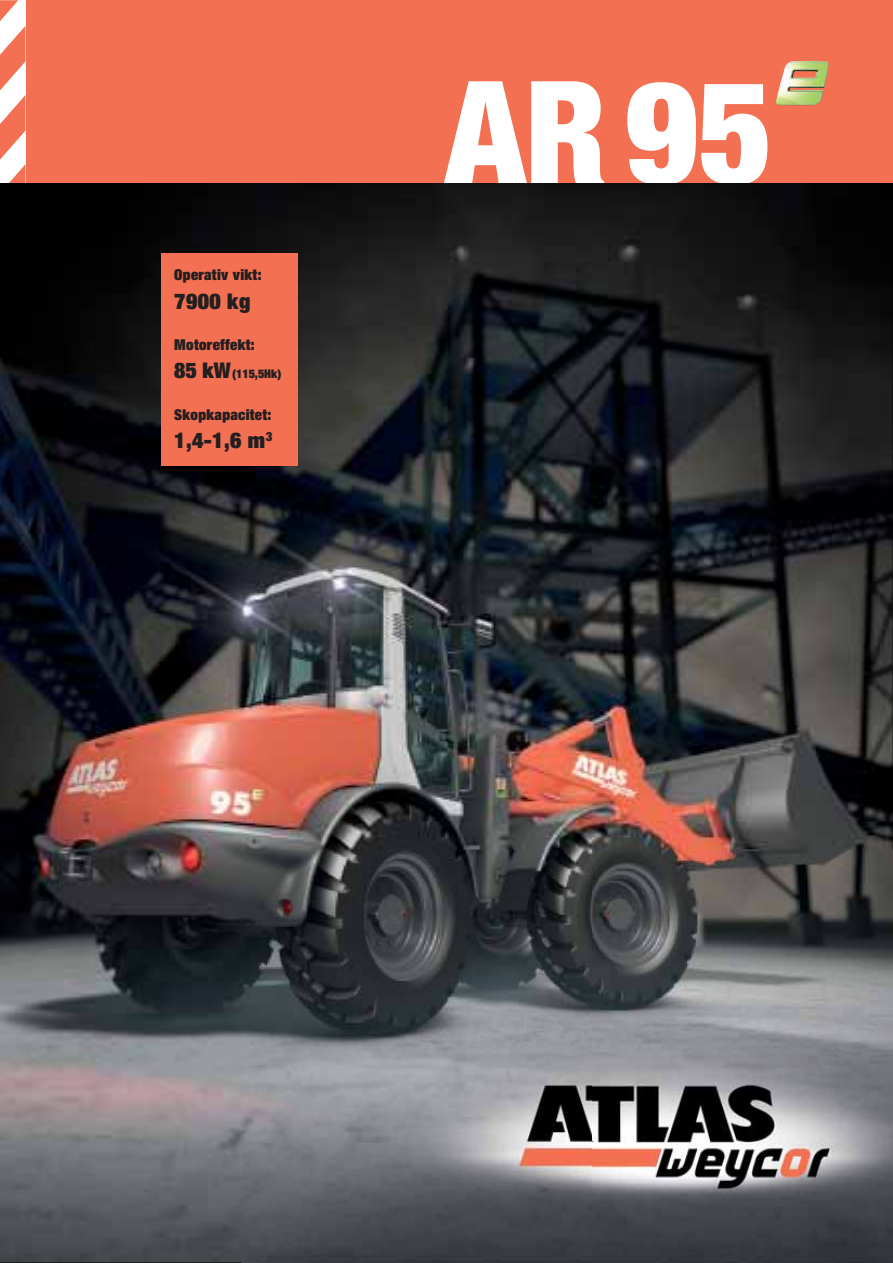
<style>
.page{position:relative;width:893px;height:1263px;background:#fff}
.page>*{position:absolute;margin:0;border:0;box-sizing:border-box;transform-origin:0 0}
.t1{font:900 condensed 142.5px "Helvetica Neue LT Std";color:#fff}
.t2{font:900 condensed 21.75px "Helvetica Neue LT Pro";letter-spacing:.02em;color:#231f20}
.t3{font:900 condensed 15px "Helvetica Neue LT Pro";letter-spacing:.02em;color:#231f20}
.t4{font:900 condensed 12px "Helvetica Neue LT Pro";color:#231f20}
.s1{font-size:21.75px}
</style>
<div class="page">
<div style="left:0;top:0;width:893px;height:183px;background:#f37052"></div>
<img style="left:776px;top:61px;width:53px;height:45px">
<svg style="left:0;top:0;width:26px;height:183px"></svg>
<img style="left:0;top:183px;width:893px;height:1079px">
<div style="left:162px;top:253px;width:136px;height:213px;background:#f37052"></div>
<img style="left:242px;top:850px;width:651px;height:413px">
<p class="t3" style="left:174px;top:269px;width:89px">Operativ vikt:</p>
<h2 class="t2" style="left:174px;top:293px;width:78px">7900 kg</h2>
<p class="t3" style="left:174px;top:339px;width:82px">Motoreffekt:</p>
<p class="t4" style="left:174px;top:370px;width:109px"><span class="s1">85 kW</span> (115,5Hk)</p>
<p class="t3" style="left:174px;top:409px;width:99px">Skopkapacitet:</p>
<h2 class="t2" style="left:174px;top:432px;width:99px">1,4-1,6 m<sup>3</sup></h2>
<h1 class="t1" style="left:446px;top:50px;width:328px">AR 95</h1>
</div>
